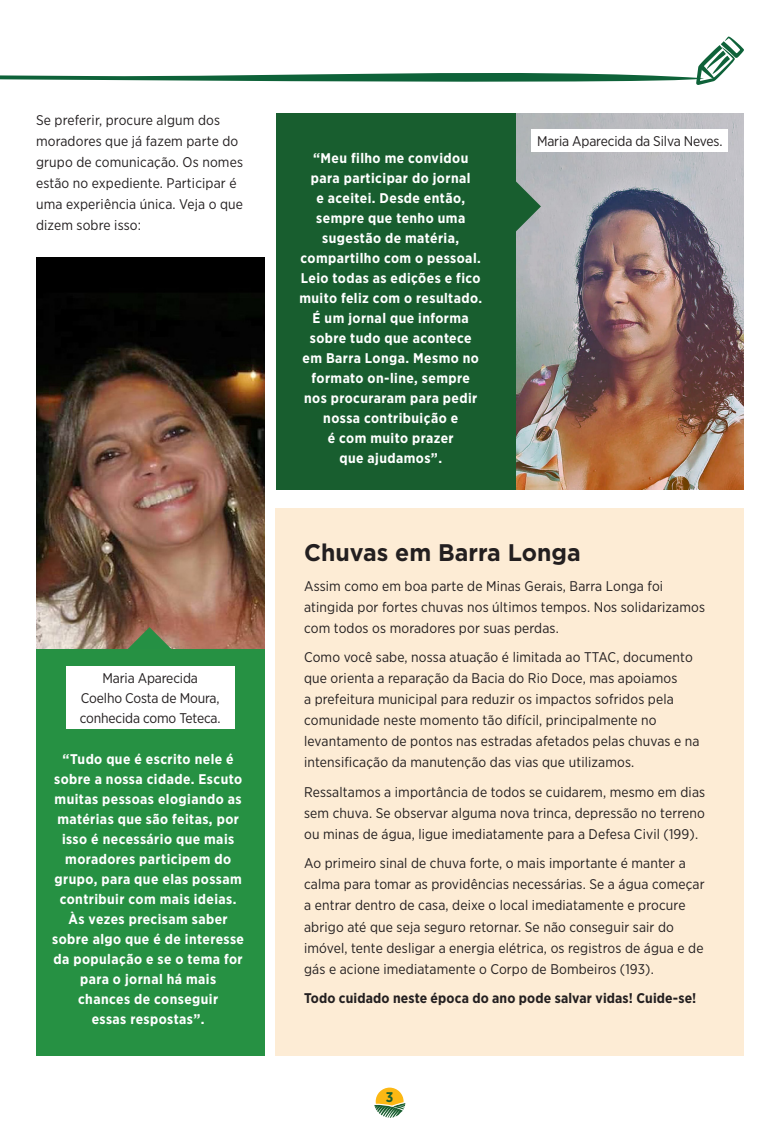
<style>
.page{position:relative;width:780px;height:1126px;background:#fff}
.page>*{position:absolute;margin:0;border:0;box-sizing:border-box;transform-origin:0 0}
.t1{font:700 24px "Gotham";color:#231f20;scale:.96 1}
.t2{font:14px/21px "Gotham Narrow";letter-spacing:.01em;color:#231f20}
.t3{font:700 14px/20px "Gotham Narrow";letter-spacing:.03em;color:#fff;text-align:center}
.t4{font:14px/20px "Gotham Narrow";letter-spacing:-.01em;color:#231f20;text-align:center}
.t5{font:700 14px "Gotham Narrow";letter-spacing:.01em;color:#231f20}
.t6{font:700 14px "Gotham Narrow";color:#185e2f}
</style>
<div class="page">
<div style="left:275px;top:507px;width:469px;height:548px;background:#fdecd5"></div>
<svg style="left:0;top:37px;width:744px;height:48px"></svg>
<img style="left:515px;top:113px;width:229px;height:376px">
<img style="left:36px;top:257px;width:228px;height:392px">
<svg style="left:124px;top:627px;width:51px;height:22px"></svg>
<svg style="left:515px;top:181px;width:26px;height:51px"></svg>
<div style="left:36px;top:649px;width:228px;height:406px;background:#269143"></div>
<div style="left:276px;top:113px;width:239px;height:376px;background:#185e2f"></div>
<div style="left:531px;top:129px;width:197px;height:22px;background:#fff"></div>
<div style="left:66px;top:666px;width:168px;height:62px;background:#fff"></div>
<svg style="left:374px;top:1087px;width:31px;height:30px"></svg>
<p class="t2" style="left:36px;top:109px;width:209px">Se preferir, procure algum dos moradores que já fazem parte do grupo de comunicação. Os nomes estão no expediente. Participar é uma experiência única. Veja o que dizem sobre isso:</p>
<p class="t4" style="left:80px;top:667px;width:142px">Maria Aparecida<br>Coelho Costa de Moura, conhecida como Teteca.</p>
<p class="t3" style="left:52px;top:748px;width:193px">“Tudo que é escrito nele é sobre a nossa cidade. Escuto muitas pessoas elogiando as matérias que são feitas, por isso é necessário que mais moradores participem do grupo, para que elas possam contribuir com mais ideias.<br>Às vezes precisam saber sobre algo que é de interesse da população e se o tema for para o jornal há mais<br>chances de conseguir<br>essas respostas”.</p>
<p class="t3" style="left:299px;top:147px;width:184px">“Meu filho me convidou para participar do jornal<br>e aceitei. Desde então, sempre que tenho uma sugestão de matéria, compartilho com o pessoal.<br>Leio todas as edições e fico muito feliz com o resultado.<br>É um jornal que informa sobre tudo que acontece em Barra Longa. Mesmo no formato on-line, sempre nos procuraram para pedir nossa contribuição e<br>é com muito prazer<br>que ajudamos”.</p>
<p class="t4" style="left:537px;top:130px;width:187px">Maria Aparecida da Silva Neves.</p>
<p class="t1" style="left:304px;top:537px;width:289px">Chuvas em Barra Longa</p>
<p class="t2" style="left:304px;top:575px;width:402px">Assim como em boa parte de Minas Gerais, Barra Longa foi atingida por fortes chuvas nos últimos tempos. Nos solidarizamos com todos os moradores por suas perdas.</p>
<p class="t2" style="left:304px;top:646px;width:397px">Como você sabe, nossa atuação é limitada ao TTAC, documento que orienta a reparação da Bacia do Rio Doce, mas apoiamos<br>a prefeitura municipal para reduzir os impactos sofridos pela comunidade neste momento tão difícil, principalmente no levantamento de pontos nas estradas afetados pelas chuvas e na intensificação da manutenção das vias que utilizamos.</p>
<p class="t2" style="left:304px;top:781px;width:402px;text-align:justify">Ressaltamos a importância de todos se cuidarem, mesmo em dias sem chuva. Se observar alguma nova trinca, depressão no terreno ou minas de água, ligue imediatamente para a Defesa Civil (199).</p>
<p class="t2" style="left:304px;top:852px;width:402px">Ao primeiro sinal de chuva forte, o mais importante é manter a calma para tomar as providências necessárias. Se a água começar a entrar dentro de casa, deixe o local imediatamente e procure abrigo até que seja seguro retornar. Se não conseguir sair do imóvel, tente desligar a energia elétrica, os registros de água e de gás e acione imediatamente o Corpo de Bombeiros (193).</p>
<p class="t5" style="left:304px;top:989px;width:394px">Todo cuidado neste época do ano pode salvar vidas! Cuide-se!</p>
<p class="t6" style="left:386px;top:1088px;width:9px">3</p>
</div>
